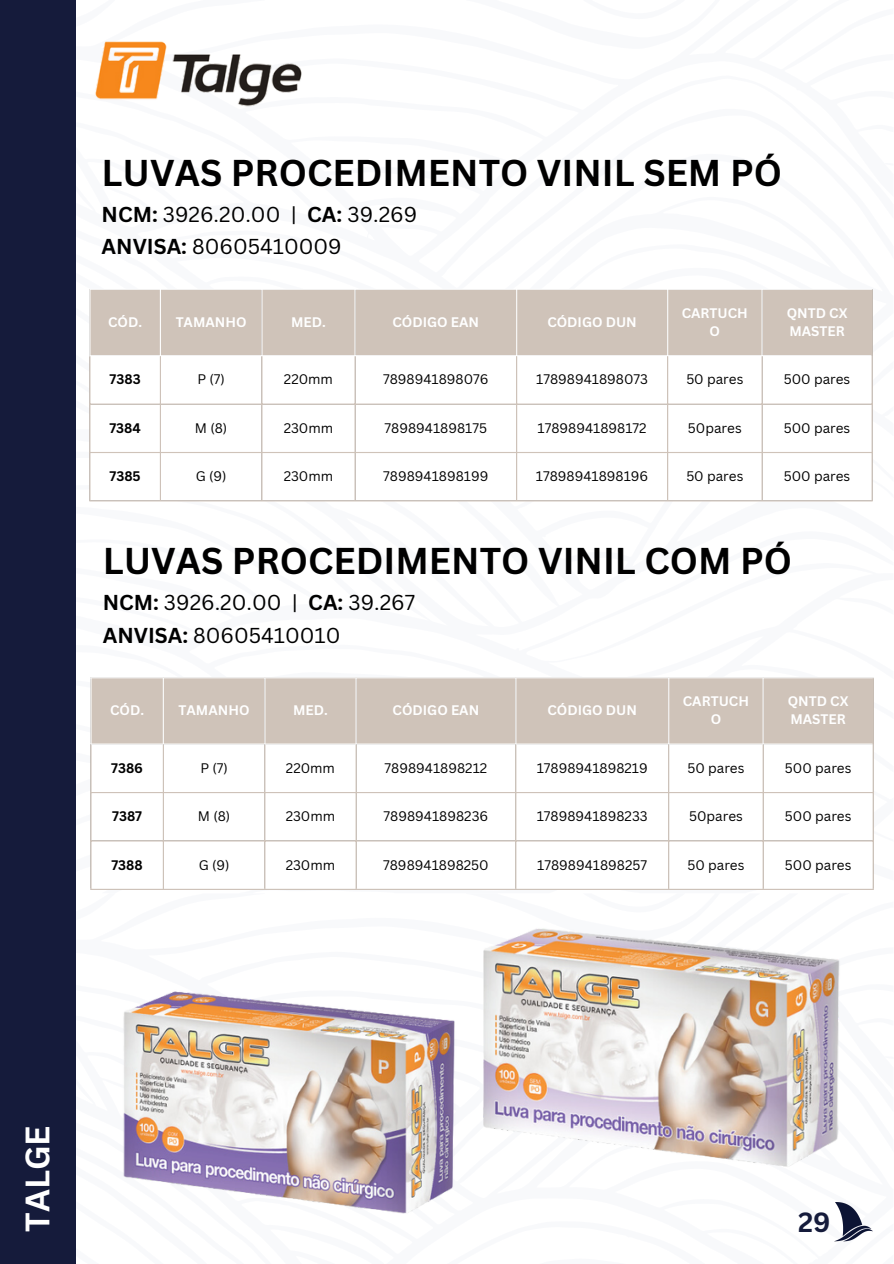
<style>
.page{position:relative;width:894px;height:1264px;background:#fff}
.page>*{position:absolute;margin:0;border:0;box-sizing:border-box;transform-origin:0 0}
.t1{font:700 36.3px "Canva Sans";color:#000}
.t2{font:700 33px "Canva Sans";color:#fff}
.t3{font:700 27px "Canva Sans";color:#151b3b}
.t4{font:21px "Canva Sans";color:#000}
.t5{font:13.5px "Canva Sans";color:#000}
.t6{font:700 13.5px/18px "Canva Sans";color:#fff;text-align:center}
.t7{font:700 13.5px "Canva Sans";color:#000}
.s1{font-weight:700}
</style>
<div class="page">
<svg style="left:75px;top:369px;width:1px;height:60px"></svg>
<svg style="left:75px;top:0;width:1px;height:35px"></svg>
<svg style="left:75px;top:893px;width:1px;height:35px"></svg>
<div style="left:0;top:0;width:75px;height:1263px;background:#151b3b"></div>
<img style="left:95px;top:41px;width:207px;height:66px">
<div style="left:90px;top:290px;width:781px;height:65px;background:#cfc3b9"></div>
<svg style="left:90px;top:356px;width:781px;height:144px"></svg>
<hr style="left:160px;top:290px;width:1px;height:65px;background:#fff">
<hr style="left:261px;top:290px;width:1px;height:65px;background:#fff">
<hr style="left:354px;top:290px;width:1px;height:65px;background:#fff">
<hr style="left:516px;top:290px;width:1px;height:65px;background:#fff">
<hr style="left:667px;top:290px;width:1px;height:65px;background:#fff">
<hr style="left:761px;top:290px;width:1px;height:65px;background:#fff">
<hr style="left:89px;top:356px;width:1px;height:144px;background:#cfc3b9">
<hr style="left:160px;top:356px;width:1px;height:144px;background:#cfc3b9">
<hr style="left:261px;top:356px;width:1px;height:144px;background:#cfc3b9">
<hr style="left:354px;top:356px;width:1px;height:144px;background:#cfc3b9">
<hr style="left:516px;top:356px;width:1px;height:144px;background:#cfc3b9">
<hr style="left:667px;top:356px;width:1px;height:144px;background:#cfc3b9">
<hr style="left:761px;top:356px;width:1px;height:144px;background:#cfc3b9">
<hr style="left:871px;top:290px;width:1px;height:210px;background:#cfc3b9">
<hr style="left:89px;top:403px;width:783px;height:1px;background:#cfc3b9">
<hr style="left:89px;top:452px;width:783px;height:1px;background:#cfc3b9">
<hr style="left:89px;top:500px;width:783px;height:1px;background:#cfc3b9">
<img style="left:835px;top:1202px;width:38px;height:39px">
<div style="left:91px;top:678px;width:781px;height:65px;background:#cfc3b9"></div>
<svg style="left:91px;top:744px;width:781px;height:144px"></svg>
<hr style="left:163px;top:678px;width:1px;height:65px;background:#fff">
<hr style="left:264px;top:678px;width:1px;height:65px;background:#fff">
<hr style="left:355px;top:678px;width:1px;height:65px;background:#fff">
<hr style="left:515px;top:678px;width:1px;height:65px;background:#fff">
<hr style="left:668px;top:678px;width:1px;height:65px;background:#fff">
<hr style="left:762px;top:678px;width:1px;height:65px;background:#fff">
<hr style="left:90px;top:744px;width:1px;height:144px;background:#cfc3b9">
<hr style="left:163px;top:744px;width:1px;height:144px;background:#cfc3b9">
<hr style="left:264px;top:744px;width:1px;height:144px;background:#cfc3b9">
<hr style="left:355px;top:744px;width:1px;height:144px;background:#cfc3b9">
<hr style="left:515px;top:744px;width:1px;height:144px;background:#cfc3b9">
<hr style="left:668px;top:744px;width:1px;height:144px;background:#cfc3b9">
<hr style="left:762px;top:744px;width:1px;height:144px;background:#cfc3b9">
<hr style="left:872px;top:678px;width:1px;height:210px;background:#cfc3b9">
<hr style="left:90px;top:792px;width:783px;height:1px;background:#cfc3b9">
<hr style="left:90px;top:840px;width:783px;height:1px;background:#cfc3b9">
<hr style="left:90px;top:888px;width:783px;height:1px;background:#cfc3b9">
<img style="left:123px;top:991px;width:332px;height:223px">
<img style="left:483px;top:928px;width:357px;height:239px">
<p class="t1" style="left:102px;top:147px;width:681px">LUVAS PROCEDIMENTO VINIL SEM PÓ</p>
<p class="t4" style="left:102px;top:199px;width:317px"><span class="s1">NCM:</span> 3926.20.00 | <span class="s1">CA:</span> 39.269</p>
<p class="t4" style="left:102px;top:232px;width:241px"><span class="s1">ANVISA:</span> 80605410009</p>
<p class="t6" style="left:108px;top:313px;width:35px">CÓD.</p>
<p class="t6" style="left:176px;top:313px;width:72px">TAMANHO</p>
<h1 class="t6" style="left:291px;top:313px;width:36px">MED.</h1>
<p class="t6" style="left:392px;top:313px;width:88px">CÓDIGO EAN</p>
<p class="t6" style="left:547px;top:313px;width:91px">CÓDIGO DUN</p>
<p class="t6" style="left:681px;top:304px;width:68px">CARTUCH<br>O</p>
<p class="t6" style="left:786px;top:304px;width:62px;text-align:left">QNTD CX<br>MASTER</p>
<p class="t7" style="left:110px;top:370px;width:33px">7383</p>
<p class="t5" style="left:197px;top:370px;width:29px">P (7)</p>
<p class="t5" style="left:284px;top:370px;width:51px">220mm</p>
<p class="t5" style="left:383px;top:370px;width:107px">7898941898076</p>
<p class="t5" style="left:536px;top:370px;width:113px">17898941898073</p>
<p class="t5" style="left:686px;top:370px;width:59px">50 pares</p>
<p class="t5" style="left:783px;top:370px;width:68px">500 pares</p>
<p class="t7" style="left:109px;top:418px;width:33px">7384</p>
<p class="t5" style="left:195px;top:418px;width:34px">M (8)</p>
<p class="t5" style="left:283px;top:418px;width:51px">230mm</p>
<p class="t5" style="left:384px;top:418px;width:104px">7898941898175</p>
<p class="t5" style="left:537px;top:418px;width:111px">17898941898172</p>
<p class="t5" style="left:687px;top:418px;width:55px">50pares</p>
<p class="t5" style="left:783px;top:418px;width:68px">500 pares</p>
<p class="t7" style="left:109px;top:467px;width:33px">7385</p>
<p class="t5" style="left:196px;top:467px;width:32px">G (9)</p>
<p class="t5" style="left:283px;top:467px;width:51px">230mm</p>
<p class="t5" style="left:383px;top:467px;width:107px">7898941898199</p>
<p class="t5" style="left:535px;top:467px;width:114px">17898941898196</p>
<p class="t5" style="left:686px;top:467px;width:59px">50 pares</p>
<p class="t5" style="left:783px;top:467px;width:68px">500 pares</p>
<p class="t1" style="left:103px;top:535px;width:690px">LUVAS PROCEDIMENTO VINIL COM PÓ</p>
<p class="t4" style="left:103px;top:587px;width:314px"><span class="s1">NCM:</span> 3926.20.00 | <span class="s1">CA:</span> 39.267</p>
<p class="t4" style="left:103px;top:620px;width:239px"><span class="s1">ANVISA:</span> 80605410010</p>
<p class="t6" style="left:110px;top:701px;width:35px">CÓD.</p>
<p class="t6" style="left:178px;top:701px;width:72px">TAMANHO</p>
<p class="t6" style="left:293px;top:701px;width:36px">MED.</p>
<p class="t6" style="left:392px;top:701px;width:88px">CÓDIGO EAN</p>
<h1 class="t6" style="left:547px;top:701px;width:91px">CÓDIGO DUN</h1>
<p class="t6" style="left:682px;top:692px;width:68px">CARTUCH<br>O</p>
<p class="t6" style="left:787px;top:692px;width:62px;text-align:left">QNTD CX<br>MASTER</p>
<p class="t7" style="left:111px;top:758px;width:33px">7386</p>
<p class="t5" style="left:200px;top:758px;width:29px">P (7)</p>
<p class="t5" style="left:286px;top:758px;width:51px">220mm</p>
<p class="t5" style="left:384px;top:758px;width:104px">7898941898212</p>
<p class="t5" style="left:536px;top:758px;width:113px">17898941898219</p>
<p class="t5" style="left:687px;top:758px;width:59px">50 pares</p>
<p class="t5" style="left:784px;top:758px;width:68px">500 pares</p>
<p class="t7" style="left:112px;top:806px;width:31px">7387</p>
<p class="t5" style="left:198px;top:806px;width:34px">M (8)</p>
<p class="t5" style="left:285px;top:806px;width:51px">230mm</p>
<p class="t5" style="left:383px;top:806px;width:106px">7898941898236</p>
<p class="t5" style="left:536px;top:806px;width:112px">17898941898233</p>
<p class="t5" style="left:688px;top:806px;width:55px">50pares</p>
<p class="t5" style="left:784px;top:806px;width:68px">500 pares</p>
<p class="t7" style="left:111px;top:855px;width:33px">7388</p>
<p class="t5" style="left:199px;top:855px;width:32px">G (9)</p>
<p class="t5" style="left:285px;top:855px;width:51px">230mm</p>
<p class="t5" style="left:383px;top:855px;width:107px">7898941898250</p>
<p class="t5" style="left:537px;top:855px;width:111px">17898941898257</p>
<p class="t5" style="left:687px;top:855px;width:59px">50 pares</p>
<p class="t5" style="left:784px;top:855px;width:68px">500 pares</p>
<p class="t2" style="left:14px;top:1231px;width:108px;rotate:-90deg">TALGE</p>
<p class="t3" style="left:797px;top:1203px;width:34px">29</p>
</div>
